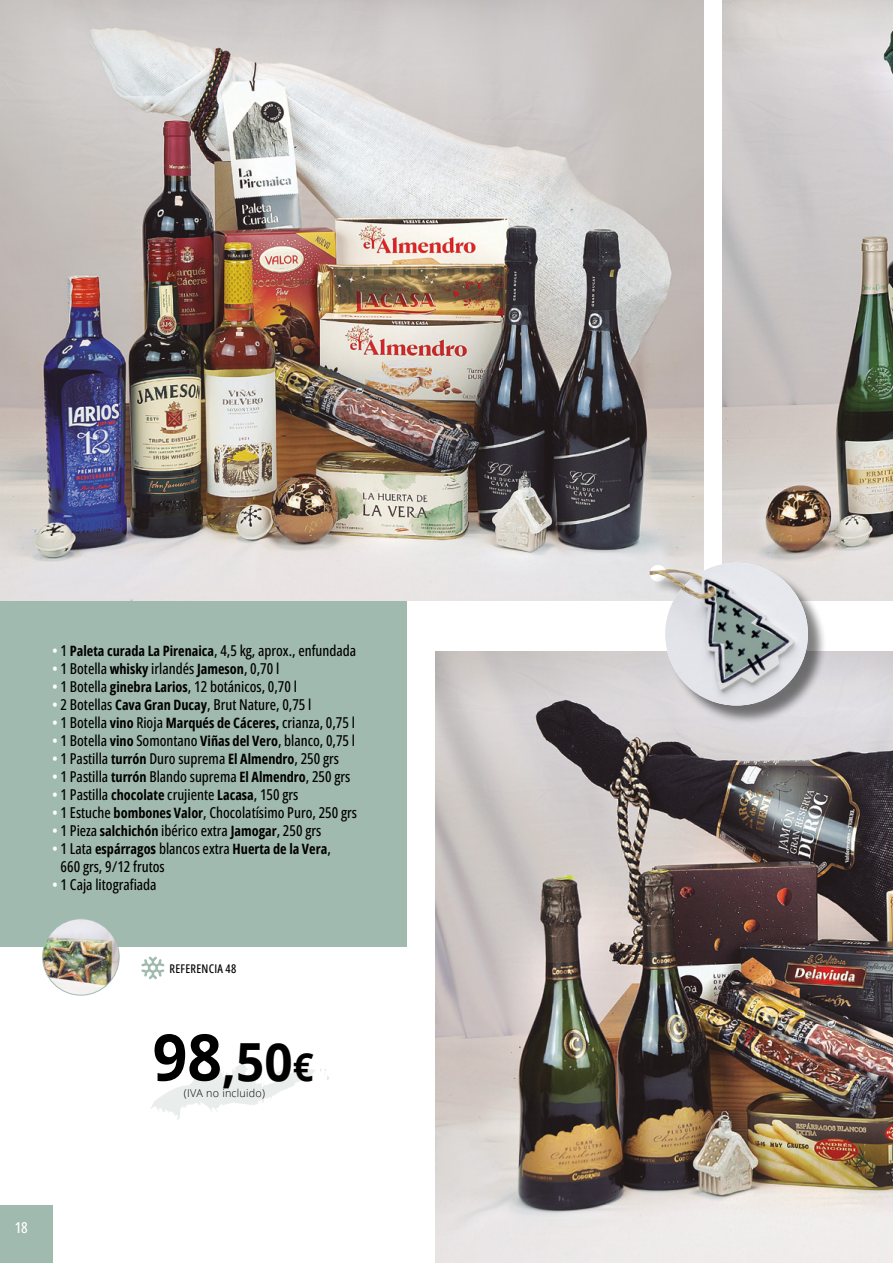
<style>
.page{position:relative;width:893px;height:1263px;background:#fff}
.page>*{position:absolute;margin:0;border:0;box-sizing:border-box;transform-origin:0 0}
.t1{font:700 52.65px "Open Sans";color:#000;scale:.94 1}
.t2{font:500 15px "Open Sans Condensed";color:#000}
.t3{font:500 15px "Open Sans Condensed";color:#fff}
.t4{font:700 14.25px "Open Sans Condensed";color:#000}
.t5{font:500 12px "Open Sans Condensed";letter-spacing:.02em;color:#000}
.t6{font:300 10.8px "Open Sans";letter-spacing:.02em;color:#000}
.s1{color:#fff}
.s2{font-weight:700;font-size:14.25px}
.s3{font-weight:500;font-size:15px;color:#fff}
.s4{font-weight:500;font-size:15px}
.s5{font-size:15px}
.s6{font-size:64.5px}
.s7{font-size:38.7px}
</style>
<div class="page">
<div style="left:0;top:587px;width:406px;height:359px;background:#a1bab0"></div>
<div style="left:0;top:1205px;width:52px;height:58px;background:#a1bab0"></div>
<img style="left:0;top:0;width:704px;height:600px">
<img style="left:722px;top:0;width:171px;height:600px">
<img style="left:435px;top:652px;width:458px;height:611px">
<svg style="left:141px;top:956px;width:23px;height:23px"></svg>
<svg style="left:150px;top:1060px;width:179px;height:60px"></svg>
<img style="left:43px;top:919px;width:76px;height:76px;border-radius:38px">
<div style="left:43px;top:918px;width:76px;height:77px;border:1px solid #a1bab0;border-radius:50%"></div>
<div style="left:650px;top:565px;width:16px;height:16px;background:#fff;border-radius:50%"></div>
<div style="left:652px;top:564px;width:175px;height:160px;background:#000;opacity:.5"></div>
<div style="left:665px;top:563px;width:143px;height:142px;background:#e4e5ea;border-radius:71px"></div>
<img style="left:650px;top:569px;width:146px;height:121px">
<svg style="left:713px;top:587px;width:75px;height:92px;background:#9ca5a6"></svg>
<p class="t2" style="left:52px;top:640px;width:306px"><span class="s1">•</span> 1 <span class="s2">Paleta curada La Pirenaica</span>, 4,5 kg, aprox., enfundada</p>
<p class="t2" style="left:52px;top:658px;width:229px"><span class="s1">•</span> 1 Botella <span class="s2">whisky</span> irlandés <span class="s2">Jameson</span>, 0,70 l</p>
<p class="t2" style="left:52px;top:676px;width:246px"><span class="s1">•</span> 1 Botella <span class="s2">ginebra Larios</span>, 12 botánicos, 0,70 l</p>
<p class="t2" style="left:52px;top:694px;width:261px"><span class="s1">•</span> 2 Botellas <span class="s2">Cava Gran Ducay</span>, Brut Nature, 0,75 l</p>
<p class="t2" style="left:52px;top:712px;width:304px"><span class="s1">•</span> 1 Botella <span class="s2">vino</span> Rioja <span class="s2">Marqués de Cáceres,</span> crianza, 0,75 l</p>
<p class="t2" style="left:52px;top:730px;width:305px"><span class="s1">•</span> 1 Botella <span class="s2">vino</span> Somontano <span class="s2">Viñas del Vero</span>, blanco, 0,75 l</p>
<p class="t2" style="left:52px;top:748px;width:288px"><span class="s1">•</span> 1 Pastilla <span class="s2">turrón</span> Duro suprema <span class="s2">El Almendro</span>, 250 grs</p>
<p class="t2" style="left:52px;top:766px;width:300px"><span class="s1">•</span> 1 Pastilla <span class="s2">turrón</span> Blando suprema <span class="s2">El Almendro</span>, 250 grs</p>
<p class="t2" style="left:52px;top:784px;width:248px"><span class="s1">•</span> 1 Pastilla <span class="s2">chocolate</span> crujiente <span class="s2">Lacasa</span>, 150 grs</p>
<p class="t2" style="left:52px;top:802px;width:306px"><span class="s1">•</span> 1 Estuche <span class="s2">bombones Valor</span>, Chocolatísimo Puro, 250 grs</p>
<p class="t2" style="left:52px;top:820px;width:271px"><span class="s1">•</span> 1 Pieza <span class="s2">salchichón</span> ibérico extra <span class="s2">Jamogar</span>, 250 grs</p>
<p class="t4" style="left:52px;top:839px;width:280px"><span class="s3">•</span> <span class="s4">1 Lata</span> espárrago<span class="s5">s</span> <span class="s4">blancos extra</span> Huerta de la Vera<span class="s4">,</span></p>
<p class="t2" style="left:61px;top:856px;width:106px">660 grs, 9/12 frutos</p>
<p class="t2" style="left:52px;top:874px;width:106px"><span class="s1">•</span> 1 Caja litografiada</p>
<p class="t5" style="left:170px;top:960px;width:68px">REFERENCIA 48</p>
<h1 class="t1" style="left:153px;top:1024px;width:173px"><span class="s6">98</span>,50<span class="s7">€</span></h1>
<p class="t6" style="left:184px;top:1086px;width:83px">(IVA no incluido)</p>
<p class="t3" style="left:15px;top:1217px;width:15px">18</p>
</div>
